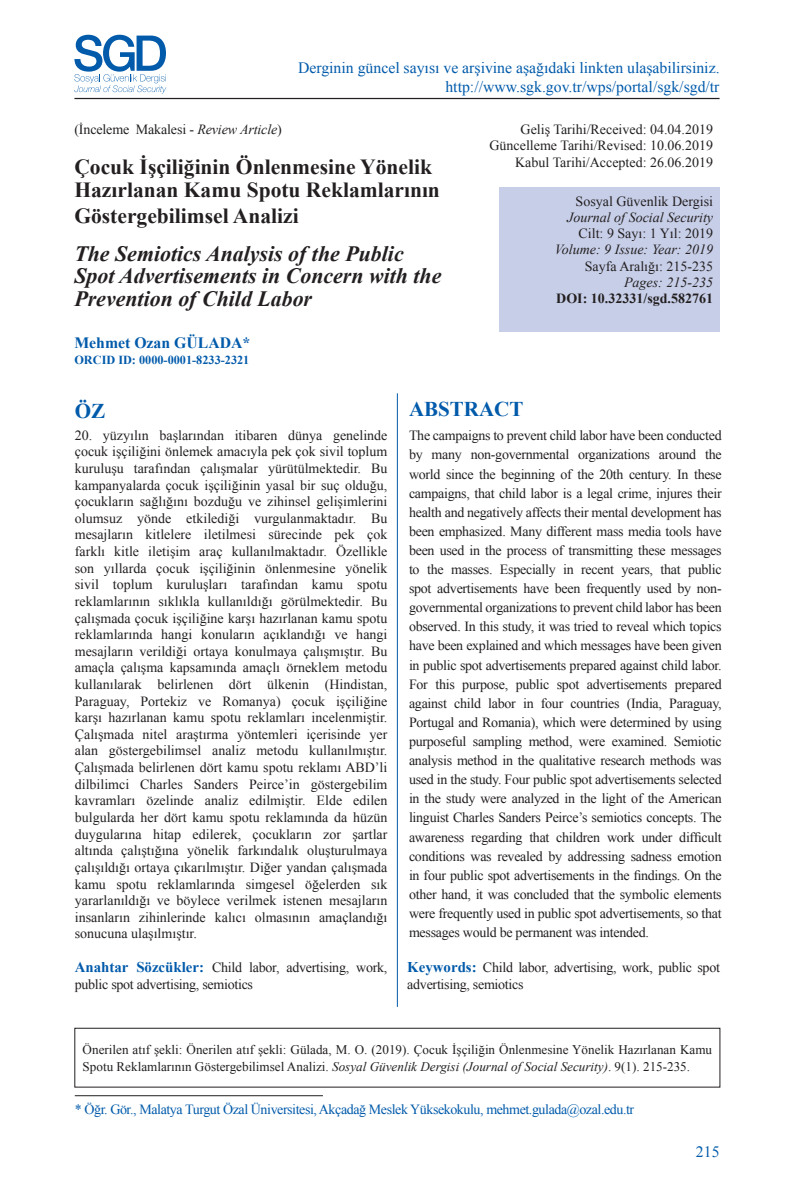
<style>
.page{position:relative;width:794px;height:1191px;background:#fff}
.page>*{position:absolute;margin:0;border:0;box-sizing:border-box;transform-origin:0 0}
.t1{font:italic 700 21.88px/22.8px "Times New Roman";color:#231f20}
.t2{font:700 21.53px/22.8px "Times New Roman";color:#231f20}
.t3{font:700 21px "Times New Roman";color:#015aaa}
.t4{font:15.75px/18.9px "Times New Roman";color:#015aaa;text-align:right}
.t5{font:700 15.75px "Times New Roman";color:#015aaa}
.t6{font:14px/16.6px "Times New Roman";letter-spacing:-.01em;color:#231f20;text-align:justify}
.t7{font:14px "Times New Roman";letter-spacing:-.03em;color:#015aaa}
.t8{font:italic 14px "Times New Roman";color:#231f20}
.t9{font:700 14px "Times New Roman";color:#231f20}
.t10{font:13.12px/17.2px "Times New Roman";color:#231f20}
.t11{font:700 12.25px "Times New Roman";color:#015aaa}
.s1{font-style:italic}
.s2{font-weight:700;font-size:14.88px;color:#015aaa}
</style>
<div class="page">
<svg style="left:74px;top:35px;width:93px;height:59px"></svg>
<hr style="left:74px;top:98px;width:645px;height:1px;background:#231f20">
<div style="left:499px;top:188px;width:221px;height:144px;background:#c7cee8"></div>
<div style="left:74px;top:1027px;width:646px;height:60px;border:1px solid #231f20"></div>
<hr style="left:75px;top:1095px;width:248px;height:1px;background:#231f20">
<hr style="left:397px;top:393px;width:1px;height:613px;background:#015aaa">
<p class="t4" style="left:298px;top:58px;width:423px">Derginin güncel sayısı ve arşivine aşağıdaki linkten ulaşabilirsiniz. http://www.sgk.gov.tr/wps/portal/sgk/sgd/tr</p>
<p class="t6" style="left:74px;top:120px;width:209px">(İnceleme Makalesi - <span class="s1">Review Article</span>)</p>
<h2 class="t2" style="left:74px;top:155px;width:367px">Çocuk İşçiliğinin Önlenmesine Yönelik<br>Hazırlanan Kamu Spotu Reklamlarının</h2>
<h2 class="t2" style="left:74px;top:204px;width:226px">Göstergebilimsel Analizi</h2>
<h1 class="t1" style="left:74px;top:241px;width:368px">The Semiotics Analysis of the Public<br>Spot Advertisements in Concern with the<br>Prevention of Child Labor</h1>
<p class="t5" style="left:74px;top:332px;width:177px">Mehmet Ozan GÜLADA*</p>
<p class="t11" style="left:74px;top:352px;width:176px">ORCID ID: 0000-0001-8233-2321</p>
<p class="t6" style="left:489px;top:120px;width:225px;text-align:right">Geliş Tarihi/Received: 04.04.2019<br>Güncelleme Tarihi/Revised: 10.06.2019<br>Kabul Tarihi/Accepted: 26.06.2019</p>
<p class="t6" style="left:575px;top:192px;width:139px">Sosyal Güvenlik Dergisi</p>
<p class="t8" style="left:567px;top:207px;width:147px">Journal of Social Security</p>
<p class="t6" style="left:578px;top:225px;width:136px">Cilt: 9 Sayı: 1 Yıl: 2019</p>
<p class="t8" style="left:555px;top:240px;width:160px">Volume: 9 Issue: Year: 2019</p>
<p class="t6" style="left:585px;top:257px;width:130px">Sayfa Aralığı: 215-235</p>
<p class="t8" style="left:624px;top:273px;width:91px">Pages: 215-235</p>
<p class="t9" style="left:556px;top:289px;width:158px">DOI: 10.32331/sgd.582761</p>
<h3 class="t3" style="left:75px;top:396px;width:32px">ÖZ</h3>
<p class="t6" style="left:75px;top:426px;width:314px">20. yüzyılın başlarından itibaren dünya genelinde çocuk işçiliğini önlemek amacıyla pek çok sivil toplum kuruluşu tarafından çalışmalar yürütülmektedir. Bu kampanyalarda çocuk işçiliğinin yasal bir suç olduğu, çocukların sağlığını bozduğu ve zihinsel gelişimlerini olumsuz yönde etkilediği vurgulanmaktadır. Bu mesajların kitlelere iletilmesi sürecinde pek çok farklı kitle iletişim araç kullanılmaktadır. Özellikle son yıllarda çocuk işçiliğinin önlenmesine yönelik sivil toplum kuruluşları tarafından kamu spotu reklamlarının sıklıkla kullanıldığı görülmektedir. Bu çalışmada çocuk işçiliğine karşı hazırlanan kamu spotu reklamlarında hangi konuların açıklandığı ve hangi mesajların verildiği ortaya konulmaya çalışmıştır. Bu amaçla çalışma kapsamında amaçlı örneklem metodu kullanılarak belirlenen dört ülkenin (Hindistan, Paraguay, Portekiz ve Romanya) çocuk işçiliğine karşı hazırlanan kamu spotu reklamları incelenmiştir.<br>Çalışmada nitel araştırma yöntemleri içerisinde yer alan göstergebilimsel analiz metodu kullanılmıştır.<br>Çalışmada belirlenen dört kamu spotu reklamı ABD’li dilbilimci Charles Sanders Peirce’in göstergebilim kavramları özelinde analiz edilmiştir. Elde edilen bulgularda her dört kamu spotu reklamında da hüzün duygularına hitap edilerek, çocukların zor şartlar altında çalıştığına yönelik farkındalık oluşturulmaya çalışıldığı ortaya çıkarılmıştır. Diğer yandan çalışmada kamu spotu reklamlarında simgesel öğelerden sık yararlanıldığı ve böylece verilmek istenen mesajların insanların zihinlerinde kalıcı olmasının amaçlandığı sonucuna ulaşılmıştır.</p>
<p class="t6" style="left:75px;top:958px;width:314px;line-height:17.5px"><span class="s2">Anahtar Sözcükler:</span> Child labor, advertising, work, public spot advertising, semiotics</p>
<h3 class="t3" style="left:409px;top:395px;width:116px">ABSTRACT</h3>
<p class="t6" style="left:409px;top:426px;width:314px;line-height:19.1px">The campaigns to prevent child labor have been conducted by many non-governmental organizations around the world since the beginning of the 20th century. In these campaigns, that child labor is a legal crime, injures their health and negatively affects their mental development has been emphasized. Many different mass media tools have been used in the process of transmitting these messages to the masses. Especially in recent years, that public spot advertisements have been frequently used by non&shy;governmental organizations to prevent child labor has been observed. In this study, it was tried to reveal which topics have been explained and which messages have been given in public spot advertisements prepared against child labor.<br>For this purpose, public spot advertisements prepared against child labor in four countries (India, Paraguay, Portugal and Romania), which were determined by using purposeful sampling method, were examined. Semiotic analysis method in the qualitative research methods was used in the study. Four public spot advertisements selected in the study were analyzed in the light of the American linguist Charles Sanders Peirce’s semiotics concepts. The awareness regarding that children work under difficult conditions was revealed by addressing sadness emotion in four public spot advertisements in the findings. On the other hand, it was concluded that the symbolic elements were frequently used in public spot advertisements, so that messages would be permanent was intended.</p>
<p class="t6" style="left:407px;top:958px;width:314px;line-height:17.5px"><span class="s2">Keywords:</span> Child labor, advertising, work, public spot advertising, semiotics</p>
<p class="t10" style="left:83px;top:1040px;width:631px">Önerilen atıf şekli: Önerilen atıf şekli: Gülada, M. O. (2019). Çocuk İşçiliğin Önlenmesine Yönelik Hazırlanan Kamu<br>Spotu Reklamlarının Göstergebilimsel Analizi. <span class="s1">Sosyal Güvenlik Dergisi (Journal of Social Security)</span>. 9(1). 215-235.</p>
<p class="t7" style="left:75px;top:1099px;width:561px">* Öğr. Gör., Malatya Turgut Özal Üniversitesi, Akçadağ Meslek Yüksekokulu, mehmet.gulada@ozal.edu.tr</p>
<p class="t4" style="left:696px;top:1141px;width:25px">215</p>
</div>
